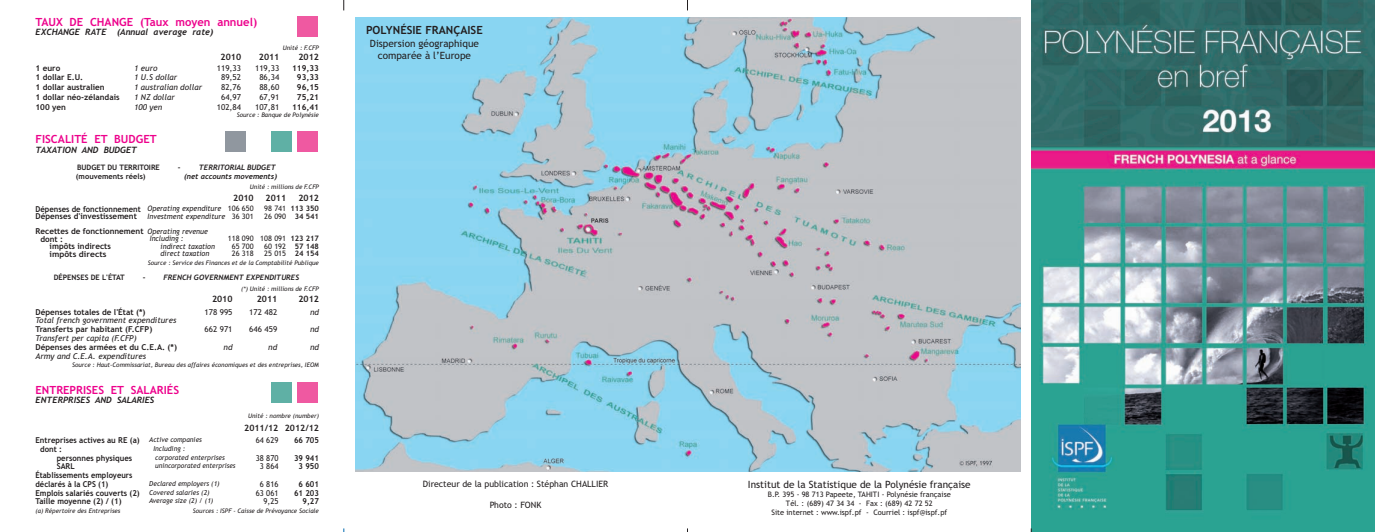
<style>
.page{position:relative;width:1375px;height:532px;background:#fff}
.page>*{position:absolute;margin:0;border:0;box-sizing:border-box;transform-origin:0 0}
.t1{font:700 11.25px "Trebuchet MS";color:#ed028c}
.t2{font:700 11.25px "Trebuchet MS";color:#231f20}
.t3{font:10px/12px "Trebuchet MS";color:#231f20;text-align:center}
.t4{font:italic 700 8.75px "Trebuchet";color:#231f20}
.t5{font:700 8.75px "Trebuchet MS";color:#231f20}
.t6{font:8.75px "Trebuchet MS";color:#231f20}
.t7{font:700 8.12px/9.8px "Trebuchet MS";color:#231f20}
.t8{font:italic 8.12px/9.8px "Trebuchet MS";color:#231f20}
.t9{font:700 8.12px/8.8px "Trebuchet MS";color:#231f20;scale:.96 1}
.t10{font:8.12px/9.8px "Trebuchet MS";color:#231f20;text-align:center}
.t11{font:700 8.12px/17.5px "Trebuchet MS";color:#231f20;scale:.95 1}
.t12{font:700 8.12px "Trebuchet MS";color:#231f20;scale:.94 1}
.t13{font:8.12px/17.5px "Trebuchet MS";color:#231f20;scale:.95 1}
.t14{font:700 8.12px "Trebuchet MS";color:#231f20;scale:1.05 1}
.t15{font:7.5px/7.5px "Trebuchet MS";color:#231f20;text-align:center}
.t16{font:700 7.5px/7.5px "Trebuchet MS";color:#231f20;text-align:center}
.t17{font:italic 700 7.5px "Trebuchet";color:#231f20}
.t18{font:italic 7.5px/7.5px "Trebuchet MS";color:#231f20;scale:.96 1}
.t19{font:italic 7.5px/7.5px "Trebuchet MS";color:#231f20;scale:.95 1}
.t20{font:italic 6.88px/8.8px "Trebuchet MS";color:#231f20}
.t21{font:italic 6.25px "Trebuchet MS";color:#231f20}
</style>
<div class="page">
<img style="left:1031px;top:0;width:344px;height:531px">
<div style="left:271px;top:382px;width:20px;height:20px;background:#5fb0a5"></div>
<div style="left:297px;top:382px;width:21px;height:20px;background:#ef59a1"></div>
<div style="left:225px;top:132px;width:20px;height:20px;background:#90979f"></div>
<div style="left:271px;top:132px;width:20px;height:20px;background:#5fb0a5"></div>
<div style="left:297px;top:132px;width:21px;height:20px;background:#ef59a1"></div>
<div style="left:297px;top:17px;width:21px;height:20px;background:#ef59a1"></div>
<img style="left:355px;top:17px;width:665px;height:454px">
<h1 class="t1" style="left:36px;top:15px;width:223px">TAUX DE CHANGE (Taux moyen annuel)</h1>
<h3 class="t4" style="left:36px;top:27px;width:179px">EXCHANGE RATE (Annual average rate)</h3>
<h1 class="t2" style="left:366px;top:23px;width:118px">POLYNÉSIE FRANÇAISE</h1>
<h2 class="t3" style="left:370px;top:37px;width:111px">Dispersion géographique comparée à l’Europe</h2>
<p class="t21" style="left:283px;top:44px;width:38px">Unité : F.CFP</p>
<h3 class="t7" style="left:292px;top:63px;width:28px;text-align:center">119,33<br>93,33<br>96,15<br>75,21<br>116,41</h3>
<p class="t21" style="left:237px;top:111px;width:84px">Source : Banque de Polynésie</p>
<h3 class="t5" style="left:259px;top:52px;width:22px">2011</h3>
<h3 class="t10" style="left:255px;top:63px;width:26px">119,33<br>86,34<br>88,60<br>67,91<br>107,81</h3>
<h3 class="t5" style="left:221px;top:52px;width:22px">2010</h3>
<h3 class="t10" style="left:217px;top:63px;width:26px">119,33<br>89,52<br>82,76<br>64,97<br>102,84</h3>
<h3 class="t5" style="left:298px;top:52px;width:22px">2012</h3>
<h3 class="t7" style="left:36px;top:63px;width:86px">1 euro<br>1 dollar E.U.<br>1 dollar australien<br>1 dollar néo-zélandais<br>100 yen</h3>
<h3 class="t8" style="left:134px;top:63px;width:69px">1 euro<br>1 U.S dollar<br>1 australian dollar<br>1 NZ dollar<br>100 yen</h3>
<h1 class="t1" style="left:36px;top:133px;width:123px">FISCALITÉ ET BUDGET</h1>
<h3 class="t4" style="left:36px;top:144px;width:103px">TAXATION AND BUDGET</h3>
<p class="t16" style="left:77px;top:163px;width:84px">BUDGET DU TERRITOIRE</p>
<p class="t16" style="left:178px;top:163px;width:4px">-</p>
<p class="t17" style="left:199px;top:163px;width:79px">TERRITORIAL BUDGET</p>
<p class="t16" style="left:76px;top:172px;width:71px">(mouvements réels)</p>
<p class="t17" style="left:184px;top:172px;width:94px">(net accounts movements)</p>
<p class="t21" style="left:250px;top:183px;width:71px">Unité : millions de F.CFP</p>
<h3 class="t5" style="left:233px;top:193px;width:22px">2010</h3>
<p class="t15" style="left:228px;top:205px;width:27px">106 650<br>36 301</p>
<p class="t15" style="left:228px;top:235px;width:27px">118 090<br>65 700<br>26 318</p>
<h3 class="t5" style="left:298px;top:193px;width:22px">2012</h3>
<p class="t16" style="left:290px;top:205px;width:30px">113 350<br>34 541</p>
<p class="t16" style="left:290px;top:235px;width:30px">123 217<br>57 148<br>24 154</p>
<p class="t21" style="left:148px;top:259px;width:173px">Source : Service des Finances et de la Comptabilité Publique</p>
<h3 class="t5" style="left:266px;top:193px;width:22px">2011</h3>
<p class="t15" style="left:264px;top:205px;width:23px;text-align:left">98 741<br>26 090</p>
<p class="t15" style="left:260px;top:235px;width:27px">108 091<br>60 192<br>25 015</p>
<h3 class="t11" style="left:36px;top:205px;width:112px;line-height:7.5px">Dépenses de fonctionnement<br>Dépenses d'investissement</h3>
<h3 class="t7" style="left:36px;top:226px;width:110px">Recettes de fonctionnement</h3>
<h3 class="t7" style="left:40px;top:234px;width:24px">dont :</h3>
<h3 class="t7" style="left:50px;top:241px;width:63px">impôts indirects</h3>
<h3 class="t14" style="left:50px;top:249px;width:56px">impôts directs</h3>
<p class="t16" style="left:54px;top:274px;width:72px">DÉPENSES DE L'ÉTAT</p>
<p class="t16" style="left:143px;top:274px;width:4px">-</p>
<p class="t17" style="left:164px;top:273px;width:137px">FRENCH GOVERNMENT EXPENDITURES</p>
<p class="t21" style="left:241px;top:285px;width:79px">(*) Unité : millions de F.CFP</p>
<h3 class="t5" style="left:212px;top:294px;width:22px">2010</h3>
<h3 class="t5" style="left:257px;top:294px;width:22px">2011</h3>
<h3 class="t5" style="left:298px;top:294px;width:22px">2012</h3>
<h3 class="t10" style="left:205px;top:303px;width:30px;line-height:17.5px;text-align:left">178 995<br>662 971</h3>
<h3 class="t8" style="left:224px;top:342px;width:10px">nd</h3>
<p class="t18" style="left:148px;top:205px;width:82px">Operating expenditure<br>Investment expenditure</p>
<p class="t18" style="left:148px;top:227px;width:65px">Operating revenue<br>Including :</p>
<p class="t19" style="left:161px;top:242px;width:59px">indirect taxation direct taxation</p>
<h3 class="t7" style="left:36px;top:307px;width:111px">Dépenses totales de l'État (*)</h3>
<h3 class="t8" style="left:36px;top:316px;width:142px">Total french government expenditures</h3>
<h3 class="t7" style="left:36px;top:324px;width:118px">Transferts par habitant (F.CFP)</h3>
<h3 class="t8" style="left:36px;top:333px;width:103px">Transfert per capita (F.CFP)</h3>
<h3 class="t7" style="left:36px;top:342px;width:143px">Dépenses des armées et du C.E.A. (*)</h3>
<h3 class="t8" style="left:36px;top:351px;width:112px">Army and C.E.A. expenditures</h3>
<p class="t21" style="left:72px;top:361px;width:248px">Source : Haut-Commissariat, Bureau des affaires économiques et des entreprises, IEOM</p>
<h3 class="t8" style="left:310px;top:303px;width:10px;line-height:17.5px;text-align:justify">nd nd nd</h3>
<h3 class="t10" style="left:249px;top:303px;width:29px;line-height:17.5px;text-align:left">172 482<br>646 459</h3>
<h3 class="t8" style="left:268px;top:342px;width:10px">nd</h3>
<h1 class="t1" style="left:36px;top:383px;width:145px">ENTREPRISES ET SALARIÉS</h1>
<h3 class="t4" style="left:36px;top:395px;width:120px">ENTERPRISES AND SALARIES</h3>
<p class="t21" style="left:248px;top:412px;width:72px">Unité : nombre (number)</p>
<h3 class="t5" style="left:244px;top:423px;width:76px">2011/12 2012/12</h3>
<h3 class="t13" style="left:256px;top:431px;width:25px">64 629<br>38 870</h3>
<h3 class="t13" style="left:260px;top:457px;width:21px">3 864<br>6 816</h3>
<h3 class="t13" style="left:256px;top:488px;width:25px;line-height:8.8px;text-align:right">63 061<br>9,25</h3>
<p class="t20" style="left:153px;top:435px;width:84px;text-indent:-4px">Active companies<br>Including :<br>corporated enterprises unincorporated enterprises</p>
<p class="t20" style="left:149px;top:479px;width:72px">Declared employers (1)<br>Covered salaries (2)<br>Average size (2) / (1)</p>
<h3 class="t9" style="left:40px;top:436px;width:105px;text-indent:-5px">Entreprises actives au RE (a) dont :</h3>
<h3 class="t9" style="left:57px;top:453px;width:80px">personnes physiques</h3>
<h3 class="t9" style="left:57px;top:462px;width:20px">SARL</h3>
<h3 class="t12" style="left:36px;top:470px;width:105px">Établissements employeurs</h3>
<h3 class="t12" style="left:36px;top:479px;width:79px">déclarés à la CPS (1)</h3>
<h3 class="t9" style="left:36px;top:488px;width:110px">Emplois salariés couverts (2)</h3>
<h3 class="t9" style="left:36px;top:497px;width:91px">Taille moyenne (2) / (1)</h3>
<h3 class="t11" style="left:294px;top:431px;width:28px">66 705<br>39 941</h3>
<h3 class="t11" style="left:299px;top:457px;width:23px">3 950<br>6 601</h3>
<h3 class="t11" style="left:294px;top:488px;width:28px;line-height:8.8px;text-align:right">61 203<br>9,27</h3>
<p class="t21" style="left:36px;top:507px;width:86px">(a) Répertoire des Entreprises</p>
<p class="t21" style="left:193px;top:506px;width:128px">Sources : ISPF - Caisse de Prévoyance Sociale</p>
<h3 class="t6" style="left:423px;top:479px;width:187px">Directeur de la publication : Stéphan CHALLIER</h3>
<h3 class="t6" style="left:490px;top:500px;width:53px">Photo : FONK</h3>
<h2 class="t3" style="left:748px;top:478px;width:224px">Institut de la Statistique de la Polynésie française</h2>
<p class="t15" style="left:768px;top:490px;width:184px;line-height:9px">B.P. 395 - 98 713 Papeete, TAHITI - Polynésie française<br>Tél. : (689) 47 34 34 - Fax : (689) 42 72 52<br>Site internet : www.ispf.pf - Courriel : ispf@ispf.pf</p>
</div>
